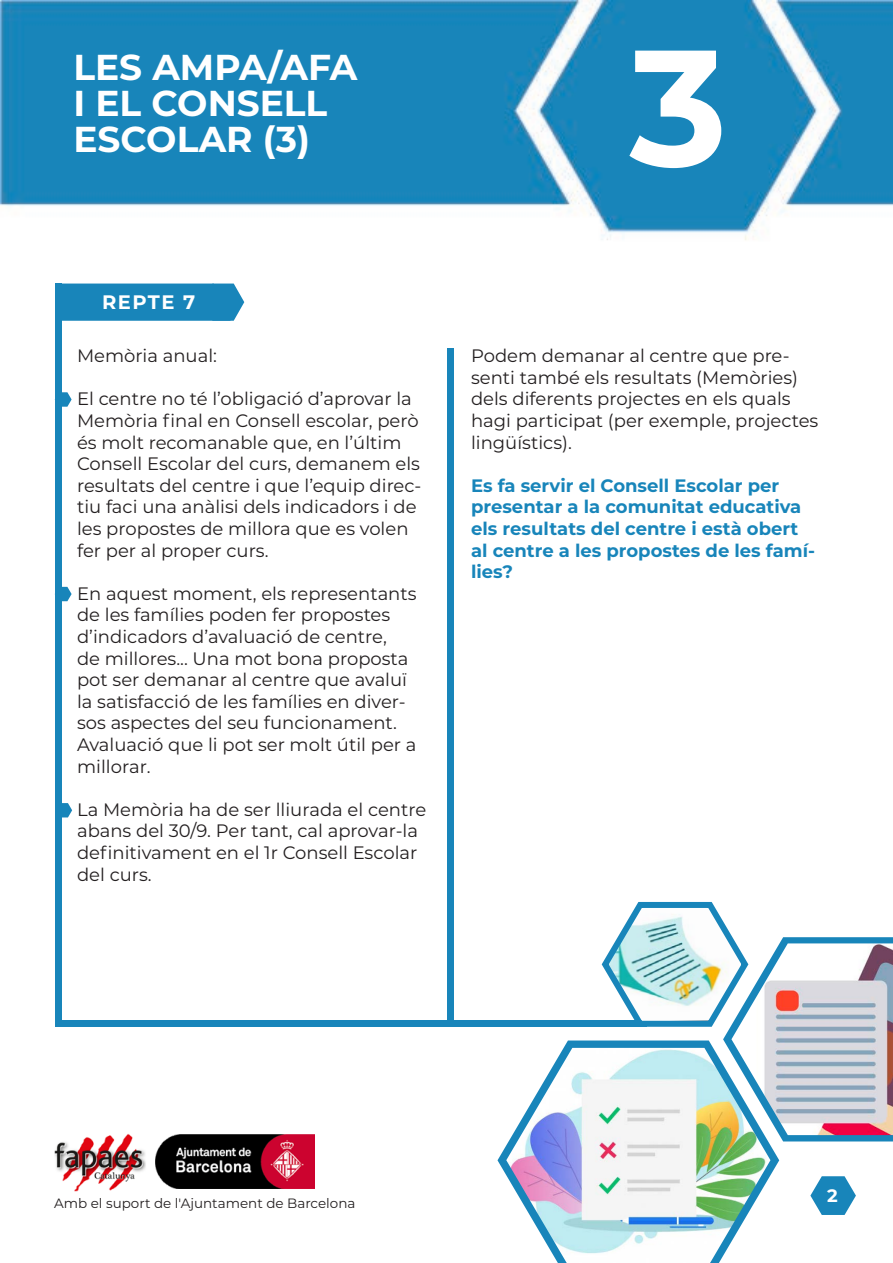
<style>
.page{position:relative;width:893px;height:1263px;background:#fff}
.page>*{position:absolute;margin:0;border:0;box-sizing:border-box;transform-origin:0 0}
.t1{font:700 165px "Montserrat";color:#fff}
.t2{font:700 36px "Montserrat";color:#fff}
.t3{font:700 19.5px "Montserrat";letter-spacing:.08em;color:#fff}
.t4{font:18px/21.6px "Montserrat";color:#231f20}
.t5{font:700 18px/21.6px "Montserrat";color:#1885ba}
.t6{font:700 18px "Montserrat";color:#fff}
.t7{font:13.5px "Montserrat";color:#231f20}
</style>
<div class="page">
<img style="left:0;top:0;width:893px;height:1192px">
<div style="left:58px;top:1020px;width:589px;height:7px;background:#1885ba"></div>
<svg style="left:810px;top:1176px;width:46px;height:39px"></svg>
<div style="left:55px;top:284px;width:6px;height:743px;background:#1885ba"></div>
<div style="left:61px;top:284px;width:183px;height:37px;background:#1885ba"></div>
<svg style="left:497px;top:1040px;width:282px;height:152px"></svg>
<svg style="left:598px;top:897px;width:295px;height:244px"></svg>
<img style="left:731px;top:943px;width:162px;height:192px">
<img style="left:506px;top:1048px;width:264px;height:215px">
<div style="left:447px;top:348px;width:7px;height:675px;background:#1885ba"></div>
<svg style="left:61px;top:587px;width:11px;height:14px"></svg>
<svg style="left:61px;top:392px;width:11px;height:15px"></svg>
<svg style="left:61px;top:803px;width:11px;height:14px"></svg>
<img style="left:156px;top:1134px;width:158px;height:54px">
<img style="left:54px;top:1134px;width:93px;height:57px">
<p class="t2" style="left:73px;top:42px;width:286px">LES AMPA/AFA</p>
<p class="t2" style="left:73px;top:78px;width:256px">I EL CONSELL</p>
<p class="t2" style="left:73px;top:114px;width:238px">ESCOLAR (3)</p>
<p class="t1" style="left:630px;top:-11px;width:99px">3</p>
<p class="t3" style="left:102px;top:288px;width:95px">REPTE 7</p>
<p class="t4" style="left:77px;top:344px;width:141px">Memòria anual:</p>
<p class="t4" style="left:77px;top:387px;width:346px">El centre no té l’obligació d’aprovar la Memòria final en Consell escolar, però és molt recomanable que, en l’últim Consell Escolar del curs, demanem els resultats del centre i que l’equip direc&shy;tiu faci una anàlisi dels indicadors i de les propostes de millora que es volen fer per al proper curs.</p>
<p class="t4" style="left:77px;top:582px;width:341px">En aquest moment, els representants de les famílies poden fer propostes d’indicadors d’avaluació de centre,<br>de millores... Una mot bona proposta pot ser demanar al centre que avaluï la satisfacció de les famílies en diver&shy;sos aspectes del seu funcionament.<br>Avaluació que li pot ser molt útil per a millorar.</p>
<p class="t4" style="left:77px;top:798px;width:351px">La Memòria ha de ser lliurada el centre abans del 30/9. Per tant, cal aprovar-la definitivament en el 1r Consell Escolar del curs.</p>
<p class="t4" style="left:471px;top:344px;width:349px">Podem demanar al centre que pre&shy;senti també els resultats (Memòries) dels diferents projectes en els quals hagi participat (per exemple, projectes lingüístics).</p>
<p class="t5" style="left:471px;top:474px;width:346px">Es fa servir el Consell Escolar per presentar a la comunitat educativa els resultats del centre i està obert al centre a les propostes de les famí&shy;lies?</p>
<p class="t7" style="left:54px;top:1194px;width:303px">Amb el suport de l'Ajuntament de Barcelona</p>
<p class="t6" style="left:827px;top:1182px;width:12px">2</p>
</div>
